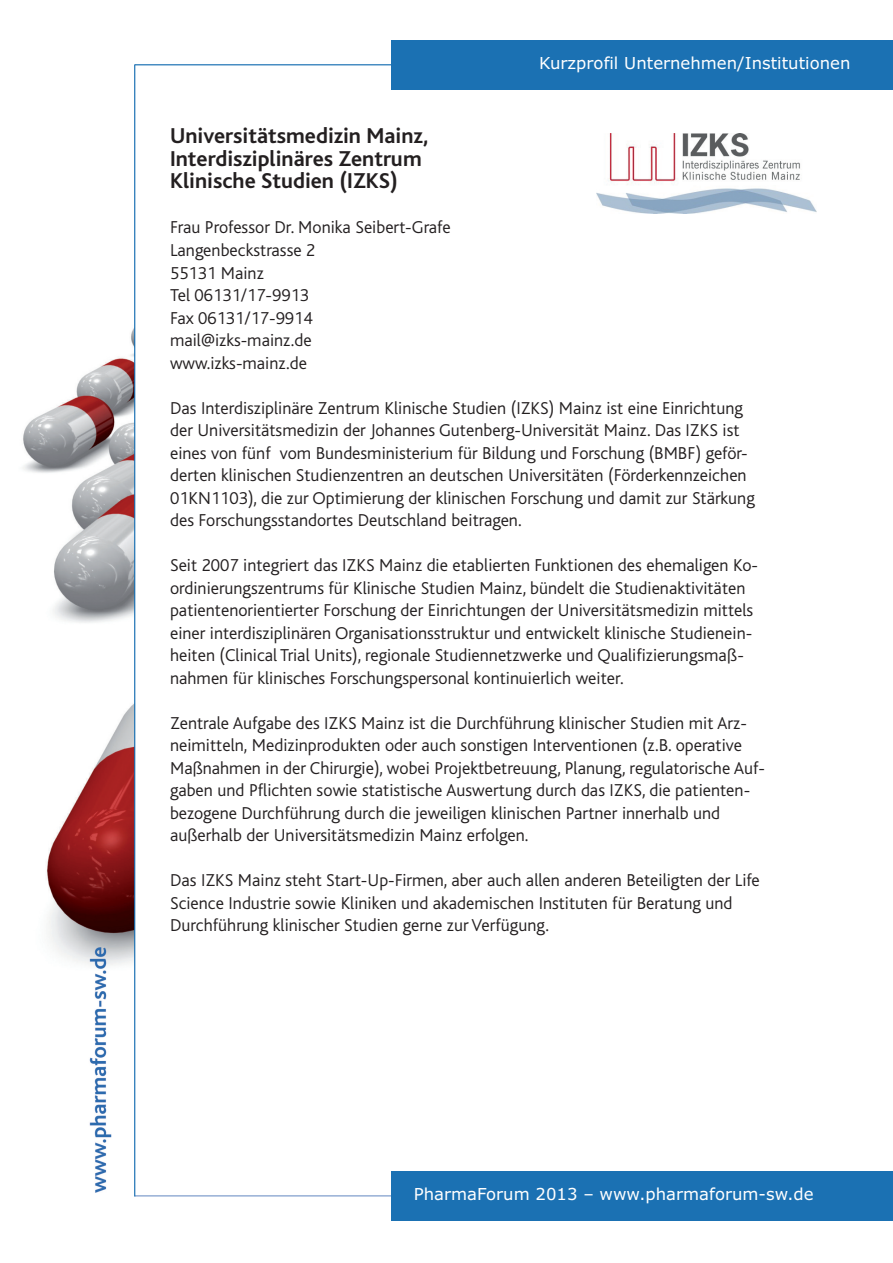
<style>
.page{position:relative;width:893px;height:1263px;background:#fff}
.page>*{position:absolute;margin:0;border:0;box-sizing:border-box;transform-origin:0 0}
.t1{font:700 22.5px/22.5px "Bliss";color:#231f20}
.t2{font:300 18px/22.5px "Bliss";color:#231f20}
.t3{font:16.5px "Verdana";color:#fff}
</style>
<div class="page">
<img style="left:23px;top:64px;width:112px;height:1133px">
<hr style="left:135px;top:1195px;width:758px;height:1px;background:#7c9bcb">
<div style="left:391px;top:1171px;width:502px;height:49px;background:#1b71b3"></div>
<hr style="left:135px;top:64px;width:758px;height:1px;background:#1b71b3">
<hr style="left:134px;top:65px;width:1px;height:1131px;background:#1b71b3">
<div style="left:391px;top:40px;width:502px;height:49px;background:#1b71b3"></div>
<img style="left:597px;top:133px;width:219px;height:81px">
<p class="t3" style="left:539px;top:54px;width:313px">Kurzprofil Unternehmen/Institutionen</p>
<p class="t1" style="left:170px;top:127px;width:260px">Universitätsmedizin Mainz,<br>Interdisziplinäres Zentrum<br>Klinische Studien (IZKS)</p>
<p class="t2" style="left:170px;top:218px;width:282px">Frau Professor Dr. Monika Seibert-Grafe<br>Langenbeckstrasse 2<br>55131 Mainz<br>Tel 06131/17-9913<br>Fax 06131/17-9914 mail@izks-mainz.de www.izks-mainz.de</p>
<p class="t2" style="left:170px;top:398px;width:586px">Das Interdisziplinäre Zentrum Klinische Studien (IZKS) Mainz ist eine Einrichtung der Universitätsmedizin der Johannes Gutenberg-Universität Mainz. Das IZKS ist eines von fünf vom Bundesministerium für Bildung und Forschung (BMBF) geför&shy;derten klinischen Studienzentren an deutschen Universitäten (Förderkennzeichen 01KN1103), die zur Optimierung der klinischen Forschung und damit zur Stärkung des Forschungsstandortes Deutschland beitragen.</p>
<p class="t2" style="left:170px;top:555px;width:589px">Seit 2007 integriert das IZKS Mainz die etablierten Funktionen des ehemaligen Ko&shy;ordinierungszentrums für Klinische Studien Mainz, bündelt die Studienaktivitäten patientenorientierter Forschung der Einrichtungen der Universitätsmedizin mittels einer interdisziplinären Organisationsstruktur und entwickelt klinische Studienein&shy;heiten (Clinical Trial Units), regionale Studiennetzwerke und Qualifizierungsmaß&shy;nahmen für klinisches Forschungspersonal kontinuierlich weiter.</p>
<p class="t2" style="left:170px;top:713px;width:596px">Zentrale Aufgabe des IZKS Mainz ist die Durchführung klinischer Studien mit Arz&shy;neimitteln, Medizinprodukten oder auch sonstigen Interventionen (z.B. operative Maßnahmen in der Chirurgie), wobei Projektbetreuung, Planung, regulatorische Auf&shy;gaben und Pflichten sowie statistische Auswertung durch das IZKS, die patienten&shy;bezogene Durchführung durch die jeweiligen klinischen Partner innerhalb und außerhalb der Universitätsmedizin Mainz erfolgen.</p>
<p class="t2" style="left:170px;top:870px;width:591px">Das IZKS Mainz steht Start-Up-Firmen, aber auch allen anderen Beteiligten der Life<br>Science Industrie sowie Kliniken und akademischen Instituten für Beratung und<br>Durchführung klinischer Studien gerne zurVerfügung.</p>
<p class="t3" style="left:414px;top:1185px;width:401px">PharmaForum 2013 – www.pharmaforum-sw.de</p>
</div>
